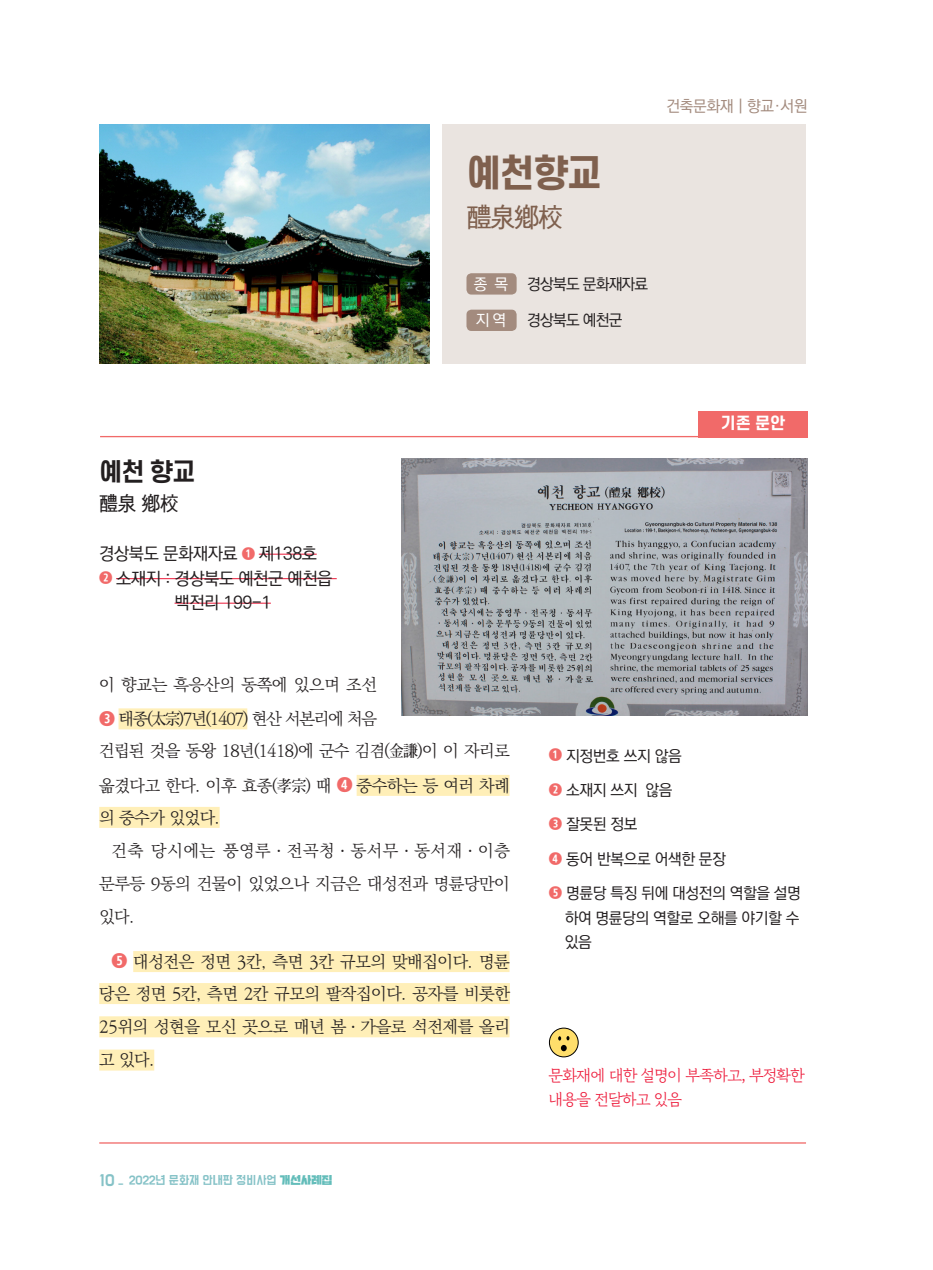
<style>
.page{position:relative;width:933px;height:1270px;background:#fff}
.page>*{position:absolute;margin:0;border:0;box-sizing:border-box;transform-origin:0 0}
.t1{font:800 36.75px "S Core Dream 7";color:#7f604e}
.t2{font:500 28px "Ko Pub World Dotum";color:#7f604e}
.t3{font:700 24.5px "S Core Dream 6";color:#231f20}
.t4{font:500 21px "Ko Pub World Dotum";color:#231f20}
.t5{font:500 17.5px/24.5px "Ko Pub World Dotum";letter-spacing:-.025em;color:#231f20}
.t6{font:300 16.62px/32.9px "Ko Pub Batang";letter-spacing:-.025em;color:#231f20;text-align:justify}
.t7{font:300 16.62px/34.5px "Ko Pub Batang";letter-spacing:-.07em;color:#231f20}
.t8{font:500 15.75px/24.3px "Ko Pub Dotum";letter-spacing:-.025em;color:#231f20;text-align:justify}
.t9{font:15.75px/24.5px "Gyeonggi Batang ROTF";letter-spacing:-.025em;color:#ed1a3a}
.t10{font:500 15.75px "Ko Pub Dotum";letter-spacing:-.025em;color:#a38b7e}
.t11{font:500 15.75px "Ko Pub Dotum";letter-spacing:-.05em;color:#231f20}
.t12{font:500 15.75px "Ko Pub Dotum";color:#fff}
.t13{font:800 15.75px "S Core Dream 7";color:#fff}
.t14{font:10.5px "BM Do Hyeon OTF";color:#85c2c7}
.s1{font-family:"S Core Dream 5";font-size:14px;color:#f16a69}
.s2{font-family:"S Core Dream 5";font-weight:500;color:#f16a69}
.s3{font-size:14px}
.s4{font-family:"SD Cinema Theater TTF";color:#63bdba}
</style>
<div class="page">
<hr style="left:100px;top:436px;width:707px;height:1px;background:#f16a69">
<hr style="left:99px;top:1142px;width:707px;height:2px;background:#f16a69">
<img style="left:99px;top:124px;width:330px;height:240px">
<img style="left:402px;top:459px;width:405px;height:257px">
<div style="left:443px;top:124px;width:363px;height:240px;background:#eae4e0"></div>
<div style="left:466px;top:273px;width:50px;height:22px;background:#a38b7e;border-radius:5px"></div>
<div style="left:466px;top:310px;width:50px;height:21px;background:#a38b7e;border-radius:5px"></div>
<div style="left:698px;top:411px;width:109px;height:26px;background:#f16a69"></div>
<hr style="left:259px;top:554px;width:58px;height:1px;background:#ed1a3a">
<hr style="left:116px;top:578px;width:221px;height:1px;background:#ed1a3a">
<hr style="left:174px;top:603px;width:97px;height:1px;background:#ed1a3a">
<div style="left:119px;top:708px;width:128px;height:21px;background:#ffefb8"></div>
<div style="left:357px;top:775px;width:152px;height:21px;background:#ffefb8"></div>
<div style="left:99px;top:807px;width:121px;height:21px;background:#ffefb8"></div>
<div style="left:133px;top:951px;width:376px;height:21px;background:#ffefb8"></div>
<div style="left:99px;top:983px;width:411px;height:21px;background:#ffefb8"></div>
<div style="left:99px;top:1016px;width:410px;height:21px;background:#ffefb8"></div>
<div style="left:99px;top:1050px;width:55px;height:21px;background:#ffefb8"></div>
<div style="left:549px;top:1028px;width:29px;height:29px;background:#ffde6b;border-radius:50%"></div>
<div style="left:549px;top:1028px;width:29px;height:29px;border:1px solid #000;border-radius:50%"></div>
<svg style="left:558px;top:1036px;width:11px;height:15px"></svg>
<p class="t3" style="left:99px;top:454px;width:98px">예천 향교</p>
<p class="t4" style="left:99px;top:488px;width:81px">醴泉 鄕校</p>
<p class="t5" style="left:99px;top:542px;width:219px">경상북도 문화재자료 <span class="s1">❶</span> 제138호</p>
<p class="t5" style="left:174px;top:567px;width:159px;text-indent:-75px"><span class="s1">❷</span> 소재지 : 경상북도 예천군 예천읍 백전리 199-1</p>
<p class="t1" style="left:466px;top:146px;width:137px">예천향교</p>
<p class="t2" style="left:466px;top:197px;width:98px">醴泉鄕校</p>
<p class="t12" style="left:474px;top:276px;width:36px">종 목</p>
<p class="t11" style="left:527px;top:276px;width:123px">경상북도 문화재자료</p>
<p class="t12" style="left:476px;top:312px;width:32px">지 역</p>
<p class="t8" style="left:527px;top:308px;width:97px">경상북도 예천군</p>
<p class="t10" style="left:666px;top:98px;width:143px">건축문화재 | 향교·서원</p>
<p class="t13" style="left:721px;top:412px;width:66px">기존 문안</p>
<p class="t7" style="left:99px;top:668px;width:279px">이 향교는 흑응산의 동쪽에 있으며 조선<br><span class="s2">❸</span> 태종(太宗)7년(1407) 현산 서본리에 처음</p>
<p class="t6" style="left:99px;top:734px;width:412px;line-height:34.5px">건립된 것을 동왕 18년(1418)에 군수 김겸(金謙)이 이 자리로 옮겼다고 한다. 이후 효종(孝宗) 때 <span class="s2">❹</span> 중수하는 등 여러 차례</p>
<p class="t6" style="left:99px;top:802px;width:122px">의 중수가 있었다.</p>
<p class="t6" style="left:99px;top:835px;width:412px;text-indent:12px">건축 당시에는 풍영루ㆍ전곡청ㆍ동서무ㆍ동서재ㆍ이층 문루등 9동의 건물이 있었으나 지금은 대성전과 명륜당만이 있다.</p>
<p class="t6" style="left:99px;top:946px;width:412px;text-indent:12px"><span class="s2">❺</span> 대성전은 정면 3칸, 측면 3칸 규모의 맞배집이다. 명륜 당은 정면 5칸, 측면 2칸 규모의 팔작집이다. 공자를 비롯한 25위의 성현을 모신 곳으로 매년 봄ㆍ가을로 석전제를 올리 고 있다.</p>
<p class="t14" style="left:99px;top:1175px;width:235px"><span class="s3">10</span> _ 2022년 문화재 안내판 정비사업 <span class="s4">개선사례집</span></p>
<p class="t8" style="left:549px;top:744px;width:134px"><span class="s1">❶</span> 지정번호 쓰지 않음</p>
<p class="t8" style="left:549px;top:778px;width:125px"><span class="s1">❷</span> 소재지 쓰지 않음</p>
<p class="t8" style="left:549px;top:813px;width:90px"><span class="s1">❸</span> 잘못된 정보</p>
<p class="t8" style="left:549px;top:847px;width:178px"><span class="s1">❹</span> 동어 반복으로 어색한 문장</p>
<p class="t8" style="left:564px;top:882px;width:238px;text-indent:-16px"><span class="s1">❺</span> 명륜당 특징 뒤에 대성전의 역할을 설명 하여 명륜당의 역할로 오해를 야기할 수 있음</p>
<p class="t9" style="left:549px;top:1063px;width:258px">문화재에 대한 설명이 부족하고, 부정확한 내용을 전달하고 있음</p>
</div>
